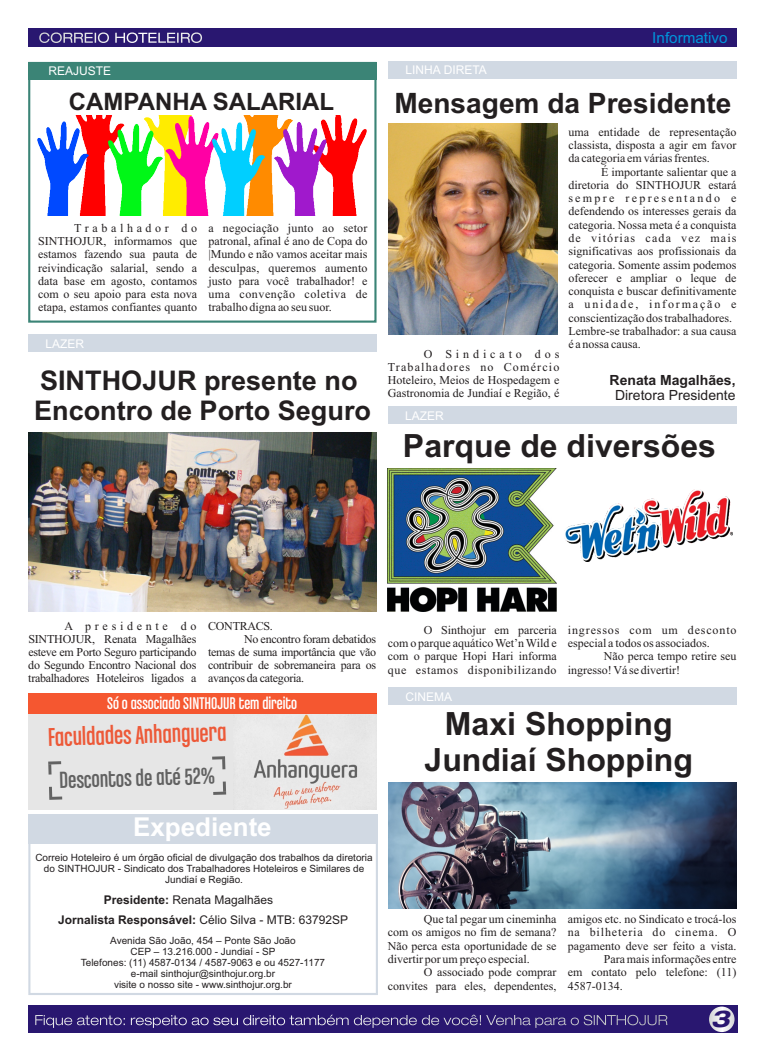
<style>
.page{position:relative;width:765px;height:1062px;background:#fff}
.page>*{position:absolute;margin:0;border:0;box-sizing:border-box;transform-origin:0 0}
.t1{font:700 32px/35.7px "Arial";color:#231f20;text-align:center}
.t2{font:700 28.1px "Arial";color:#231f20}
.t3{font:27.4px "Chalet Comprime Cologne Eighty";color:#ed5938}
.t4{font:700 27.1px/30.3px "Arial";color:#231f20}
.t5{font:700 26px "Arial";color:#fff}
.t6{font:24.8px "Chalet Comprime Cologne Eighty";color:#616161}
.t7{font:700 24px "Arial";color:#231f20}
.t8{font:italic 700 expanded 23.1px "Helvetica Neue LT Std";color:#291770}
.t9{font:18px "Chalet Comprime Cologne Eighty";color:#fff}
.t10{font:15.2px "Arial";color:#0095da}
.t11{font:14px "Arial";color:#231f20}
.t12{font:700 14px "Arial";color:#231f20}
.t13{font:12px/13.3px "Times New Roman";color:#231f20;text-align:justify}
.t14{font:12px "Times New Roman";letter-spacing:-.025em;color:#231f20}
.t15{font:12px/20.3px "Arial";color:#231f20}
.t16{font:12px "Arial";color:#fff}
.t17{font:12px "Times New Roman";letter-spacing:.07em;color:#231f20}
.t18{font:10px/11.2px "Arial";color:#231f20;text-align:center}
.s1{font-weight:700}
</style>
<div class="page">
<div style="left:28px;top:693px;width:348px;height:117px;background:#e6e6e6"></div>
<img style="left:253px;top:714px;width:105px;height:95px">
<div style="left:28px;top:1005px;width:709px;height:28px;background:#291770"></div>
<svg style="left:28px;top:844px;width:350px;height:151px"></svg>
<div style="left:28px;top:815px;width:350px;height:29px;background:#d1d9e3"></div>
<div style="left:28px;top:28px;width:709px;height:19px;background:#291770"></div>
<svg style="left:39px;top:32px;width:163px;height:11px"></svg>
<svg style="left:35px;top:1014px;width:633px;height:14px"></svg>
<img style="left:388px;top:124px;width:169px;height:210px">
<div style="left:388px;top:62px;width:349px;height:17px;background:#d1d9e3"></div>
<div style="left:388px;top:407px;width:348px;height:17px;background:#d1d9e3"></div>
<div style="left:28px;top:335px;width:349px;height:17px;background:#d1d9e3"></div>
<div style="left:388px;top:687px;width:349px;height:17px;background:#d1d9e3"></div>
<svg style="left:709px;top:1007px;width:26px;height:25px"></svg>
<img style="left:387px;top:468px;width:170px;height:143px">
<img style="left:564px;top:489px;width:168px;height:73px">
<img style="left:388px;top:782px;width:348px;height:127px">
<div style="left:28px;top:62px;width:349px;height:261px;border:2px solid #3b8476"></div>
<div style="left:28px;top:63px;width:348px;height:17px;background:#3b8476"></div>
<img style="left:37px;top:115px;width:330px;height:100px">
<img style="left:28px;top:432px;width:349px;height:179px">
<svg style="left:48px;top:761px;width:13px;height:14px"></svg>
<svg style="left:49px;top:787px;width:13px;height:13px"></svg>
<svg style="left:212px;top:756px;width:13px;height:13px"></svg>
<svg style="left:213px;top:782px;width:13px;height:13px"></svg>
<div style="left:28px;top:693px;width:348px;height:21px;background:#f55730"></div>
<p class="t16" style="left:49px;top:67px;width:64px">REAJUSTE</p>
<h3 class="t7" style="left:69px;top:93px;width:267px">CAMPANHA SALARIAL</h3>
<p class="t13" style="left:38px;top:222px;width:161px;text-indent:36px">Trabalhador do SINTHOJUR, informamos que estamos fazendo sua pauta de reivindicação salarial, sendo a data base em agosto, contamos com o seu apoio para esta nova etapa, estamos confiantes quanto</p>
<p class="t13" style="left:208px;top:222px;width:161px">a negociação junto ao setor patronal, afinal é ano de Copa do |Mundo e não vamos aceitar mais desculpas, queremos aumento justo para você trabalhador! e uma convenção coletiva de trabalho digna ao seu suor.</p>
<p class="t16" style="left:46px;top:340px;width:40px">LAZER</p>
<h3 class="t4" style="left:34px;top:368px;width:339px">SINTHOJUR presente no<br>Encontro de Porto Seguro</h3>
<p class="t16" style="left:406px;top:66px;width:83px">LINHA DIRETA</p>
<p class="t10" style="left:652px;top:32px;width:77px">Informativo</p>
<h2 class="t2" style="left:394px;top:92px;width:339px">Mensagem da Presidente</h2>
<p class="t13" style="left:388px;top:348px;width:173px;text-indent:36px">O Sindicato dos Trabalhadores no Comércio Hoteleiro, Meios de Hospedagem e Gastronomia de Jundiaí e Região, é</p>
<p class="t16" style="left:405px;top:412px;width:40px">LAZER</p>
<p class="t13" style="left:568px;top:126px;width:170px">uma entidade de representação classista, disposta a agir em favor da categoria em várias frentes.</p>
<p class="t13" style="left:568px;top:166px;width:170px;text-align:left;text-indent:33px">É importante salientar que a diretoria do SINTHOJUR estará sempre representando e defendendo os interesses gerais da categoria. Nossa meta é a conquista de vitórias cada vez mais significativas aos profissionais da categoria. Somente assim podemos oferecer e ampliar o leque de conquista e buscar definitivamente a unidade, informação e conscientização dos trabalhadores.<br>Lembre-se trabalhador: a sua causa é a nossa causa.</p>
<p class="t12" style="left:610px;top:375px;width:128px">Renata Magalhães,</p>
<p class="t11" style="left:615px;top:390px;width:122px">Diretora Presidente</p>
<h1 class="t1" style="left:403px;top:431px;width:315px">Parque de diversões</h1>
<p class="t13" style="left:28px;top:620px;width:170px;line-height:13px;text-indent:36px">A presidente do SINTHOJUR, Renata Magalhães esteve em Porto Seguro participando do Segundo Encontro Nacional dos trabalhadores Hoteleiros ligados a</p>
<p class="t14" style="left:208px;top:621px;width:66px">CONTRACS.</p>
<p class="t14" style="left:244px;top:634px;width:134px">No encontro foram debatidos</p>
<p class="t14" style="left:208px;top:647px;width:170px">temas de suma importância que vão</p>
<p class="t14" style="left:208px;top:660px;width:170px">contribuir de sobremaneira para os</p>
<p class="t14" style="left:208px;top:673px;width:98px">avanços da categoria.</p>
<h3 class="t9" style="left:107px;top:697px;width:191px">Só o associado SINTHOJUR tem direito</h3>
<h3 class="t3" style="left:48px;top:727px;width:180px;rotate:-2deg">Faculdades Anhanguera</h3>
<h3 class="t6" style="left:59px;top:771px;width:157px;rotate:-2deg">Descontos de até 52%</h3>
<h3 class="t5" style="left:133px;top:817px;width:140px">Expediente</h3>
<p class="t18" style="left:35px;top:853px;width:339px">Correio Hoteleiro é um órgão oficial de divulgação dos trabalhos da diretoria do SINTHOJUR - Sindicato dos Trabalhadores Hoteleiros e Similares de<br>Jundiaí e Região.</p>
<p class="t15" style="left:58px;top:891px;width:292px;text-indent:46px"><span class="s1">Presidente:</span> Renata Magalhães<br><span class="s1">Jornalista Responsável:</span> Célio Silva - MTB: 63792SP</p>
<p class="t18" style="left:81px;top:935px;width:246px">Avenida São João, 454 – Ponte São João<br>CEP – 13.216.000 - Jundiaí - SP<br>Telefones: (11) 4587-0134 / 4587-9063 e ou 4527-1177 e-mail sinthojur@sinthojur.org.br<br>visite o nosso site - www.sinthojur.org.br</p>
<p class="t13" style="left:388px;top:624px;width:170px;text-indent:36px">O Sinthojur em parceria com o parque aquático Wet’n Wild e com o parque Hopi Hari informa que estamos disponibilizando</p>
<p class="t13" style="left:568px;top:624px;width:170px">ingressos com um desconto especial a todos os associados.</p>
<p class="t13" style="left:568px;top:651px;width:170px;text-indent:36px">Não perca tempo retire seu ingresso! Vá se divertir!</p>
<p class="t16" style="left:406px;top:692px;width:48px">CINEMA</p>
<h1 class="t1" style="left:425px;top:709px;width:270px">Maxi Shopping<br>Jundiaí Shopping</h1>
<p class="t13" style="left:388px;top:914px;width:170px;text-indent:36px">Que tal pegar um cineminha com os amigos no fim de semana?<br>Não perca esta oportunidade de se divertir por um preço especial.</p>
<p class="t13" style="left:388px;top:967px;width:170px;text-align:right">O associado pode comprar convites para eles, dependentes,</p>
<p class="t13" style="left:568px;top:914px;width:170px">amigos etc. no Sindicato e trocá-los</p>
<p class="t17" style="left:568px;top:928px;width:170px">na bilheteria do cinema. O</p>
<p class="t13" style="left:568px;top:940px;width:170px">pagamento deve ser feito a vista.</p>
<p class="t13" style="left:604px;top:954px;width:134px">Para mais informações entre</p>
<p class="t13" style="left:568px;top:967px;width:170px">em contato pelo telefone: (11)</p>
<p class="t13" style="left:568px;top:980px;width:56px">4587-0134.</p>
<h3 class="t8" style="left:711px;top:1010px;width:20px">3</h3>
</div>
